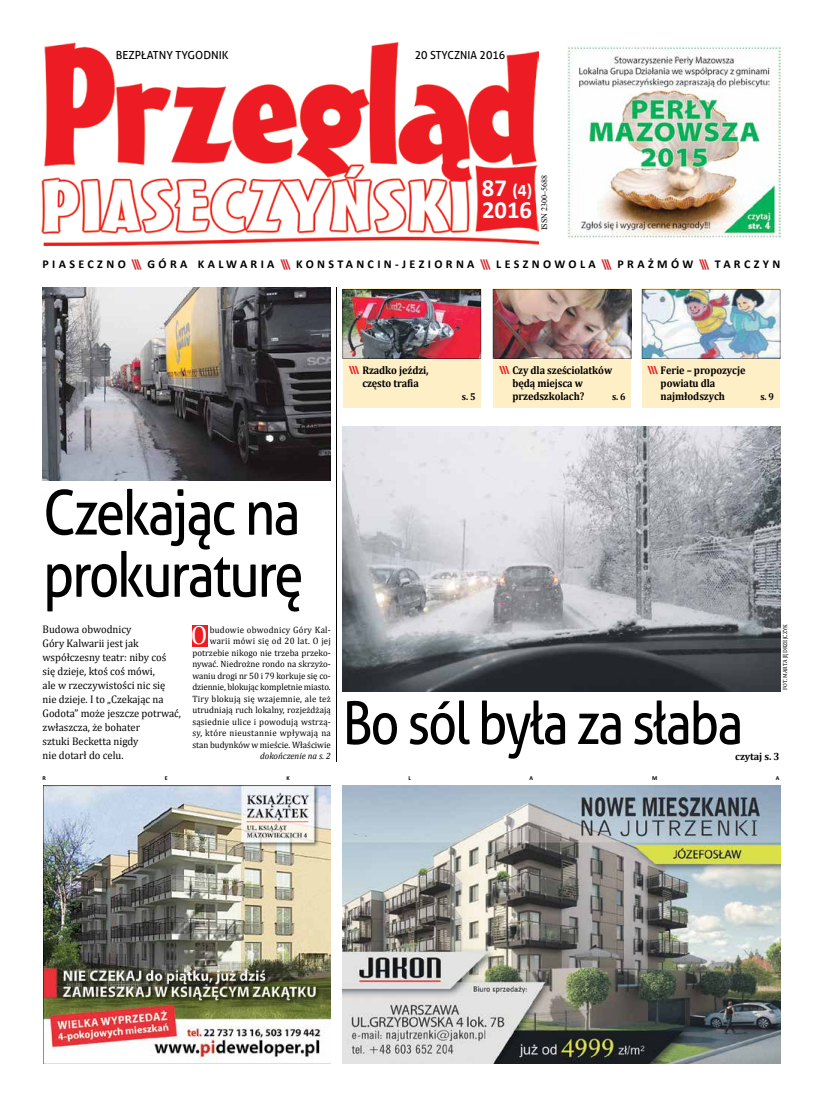
<style>
.page{position:relative;width:820px;height:1106px;background:#fff}
.page>*{position:absolute;margin:0;border:0;box-sizing:border-box;transform-origin:0 0}
.t1{font:62px/62px "Aller";letter-spacing:-.04em;color:#000;scale:.85 1}
.t2{font:59px "Aller";letter-spacing:-.04em;color:#000;scale:.85 1}
.t3{font:26.5px "Cambria";color:#fff;scale:.96 1}
.t4{font:700 24.6px "Calibri";color:#fff}
.t5{font:700 17.6px "Calibri";color:#fff}
.t6{font:700 12px "Calibri";letter-spacing:.28em;color:#000}
.t7{font:700 11.1px/13px "Cambria";letter-spacing:-.01em;color:#000;scale:.92 1}
.t8{font:11.1px "Aller";color:#000}
.t9{font:11.1px "Aller";color:#000;scale:.96 1}
.t10{font:11px/14px "Cambria";color:#000;scale:.96 1}
.t11{font:700 10.5px "Cambria";letter-spacing:-.01em;color:#000}
.t12{font:700 10px "Cambria";color:#000;scale:.92 1}
.t13{font:9.2px/11.5px "Cambria";letter-spacing:.01em;color:#000;text-align:right;scale:.96 1}
.t14{font:italic 9.2px "Cambria";color:#000;scale:.96 1}
.t15{font:8.4px "Times New Roman";color:#000;scale:.96 1}
.t16{font:6px "Cambria";color:#000;scale:.96 1}
.t17{font:700 6px "Calibri";color:#000}
.s1{font-size:24.6px}
.s2{color:#d2232a}
.s3{font-family:"Aller";color:#ed1d24}
</style>
<div class="page">
<img style="left:41px;top:43px;width:497px;height:202px">
<img style="left:567px;top:47px;width:212px;height:190px">
<div style="left:343px;top:289px;width:138px;height:119px;background:#ffefc6"></div>
<div style="left:641px;top:289px;width:138px;height:119px;background:#ffefc6"></div>
<div style="left:493px;top:289px;width:138px;height:119px;background:#ffefc6"></div>
<img style="left:342px;top:289px;width:139px;height:69px">
<img style="left:492px;top:289px;width:139px;height:69px">
<img style="left:641px;top:289px;width:139px;height:69px">
<img style="left:43px;top:785px;width:288px;height:278px">
<img style="left:342px;top:785px;width:438px;height:278px">
<hr style="left:336px;top:287px;width:1px;height:475px;background:#000">
<img style="left:342px;top:427px;width:438px;height:264px">
<img style="left:43px;top:287px;width:288px;height:193px">
<div style="left:192px;top:625px;width:15px;height:21px;background:#ed1d24"></div>
<p class="t8" style="left:116px;top:48px;width:114px">BEZPŁATNY TYGODNIK</p>
<p class="t9" style="left:414px;top:48px;width:96px">20 STYCZNIA 2016</p>
<h3 class="t5" style="left:481px;top:179px;width:52px"><span class="s1">87</span> (4)</h3>
<h3 class="t4" style="left:482px;top:194px;width:51px">2016</h3>
<p class="t15" style="left:538px;top:230px;width:59px;rotate:-90deg">ISSN 2300–5688</p>
<h3 class="t6" style="left:43px;top:256px;width:739px">PIASECZNO <span class="s2">\\\</span> GÓRA KALWARIA <span class="s2">\\\</span> KONSTANCIN-JEZIORNA <span class="s2">\\\</span> LESZNOWOLA <span class="s2">\\\</span> PRAŻMÓW <span class="s2">\\\</span> TARCZYN</h3>
<p class="t7" style="left:349px;top:364px;width:88px;text-align:center"><span class="s3">\\\</span> Rzadko jeździ, często trafia</p>
<p class="t12" style="left:461px;top:390px;width:16px">s. 5</p>
<p class="t7" style="left:512px;top:364px;width:110px;text-indent:-13px"><span class="s3">\\\</span> Czy dla sześciolatków będą miejsca w przedszkolach?</p>
<p class="t12" style="left:611px;top:390px;width:16px">s. 6</p>
<p class="t7" style="left:660px;top:364px;width:94px;text-indent:-13px"><span class="s3">\\\</span> Ferie – propozycje powiatu dla najmłodszych</p>
<p class="t12" style="left:760px;top:390px;width:16px">s. 9</p>
<h1 class="t1" style="left:43px;top:481px;width:308px">Czekając na prokuraturę</h1>
<p class="t10" style="left:43px;top:622px;width:146px">Budowa obwodnicy<br>Góry Kalwarii jest jak współczesny teatr: niby coś się dzieje, ktoś coś mówi,<br>ale w rzeczywistości nic się nie dzieje. I to „Czekając na<br>Godota” może jeszcze potrwać, zwłaszcza, że bohater<br>sztuki Becketta nigdy<br>nie dotarł do celu.</p>
<h3 class="t3" style="left:191px;top:619px;width:19px">O</h3>
<p class="t13" style="left:192px;top:624px;width:146px">budowie obwodnicy Góry Kal&shy;warii mówi się od 20 lat. O jej potrzebie nikogo nie trzeba przeko&shy;nywać. Niedrożne rondo na skrzyżo&shy;waniu drogi nr 50 i 79 korkuje się co&shy;dziennie, blokując kompletnie miasto.<br>Tiry blokują się wzajemnie, ale też utrudniają ruch lokalny, rozjeżdżają sąsiednie ulice i powodują wstrzą&shy;sy, które nieustannie wpływają na stan budynków w mieście. Właściwie</p>
<p class="t14" style="left:260px;top:749px;width:75px">dokończenie na s. 2</p>
<p class="t16" style="left:781px;top:689px;width:70px;rotate:-90deg">FOT. MARTA JĘDRZEJCZYK</p>
<h2 class="t2" style="left:342px;top:687px;width:472px">Bo sól była za słaba</h2>
<p class="t11" style="left:735px;top:749px;width:46px">czytaj s. 3</p>
<p class="t17" style="left:43px;top:774px;width:5px">R</p>
<p class="t17" style="left:165px;top:774px;width:4px">E</p>
<p class="t17" style="left:286px;top:774px;width:5px">K</p>
<p class="t17" style="left:408px;top:774px;width:4px">L</p>
<p class="t17" style="left:529px;top:774px;width:5px">A</p>
<p class="t17" style="left:651px;top:774px;width:7px">M</p>
<p class="t17" style="left:775px;top:774px;width:5px">A</p>
</div>
